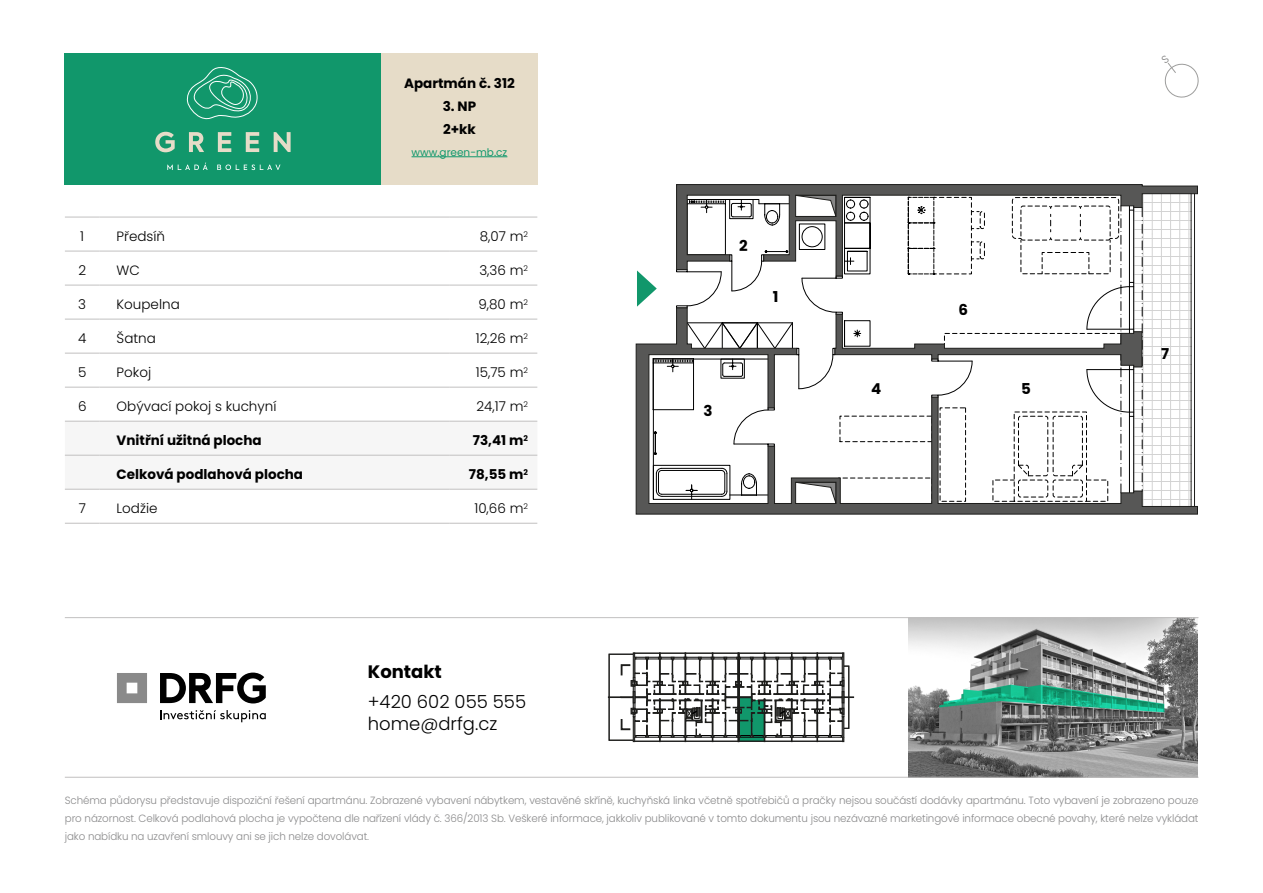
<style>
.page{position:relative;width:1263px;height:893px;background:#fff}
.page>*{position:absolute;margin:0;border:0;box-sizing:border-box;transform-origin:0 0}
.t1{font:300 18px/21.6px "Poppins";color:#000}
.t2{font:700 18px "Poppins";color:#000}
.t3{font:700 15px "Poppins";color:#000}
.t4{font:300 13.5px "Poppins";color:#000}
.t5{font:700 13.5px/22.5px "Poppins";color:#000}
.t6{font:300 10.5px/18px "Poppins";letter-spacing:-.01em;color:#8a8a8b;text-align:justify}
.t7{font:10.5px "Poppins";color:#10986c}
</style>
<div class="page">
<div style="left:381px;top:53px;width:157px;height:132px;background:#e6dcc8"></div>
<div style="left:65px;top:454px;width:472px;height:35px;background:#f6f6f6"></div>
<hr style="left:65px;top:217px;width:35px;height:1px;background:#c1c0c0">
<hr style="left:100px;top:217px;width:349px;height:1px;background:#c1c0c0">
<hr style="left:449px;top:217px;width:88px;height:1px;background:#c1c0c0">
<hr style="left:65px;top:251px;width:35px;height:1px;background:#c1c0c0">
<hr style="left:100px;top:251px;width:349px;height:1px;background:#c1c0c0">
<hr style="left:449px;top:251px;width:88px;height:1px;background:#c1c0c0">
<hr style="left:65px;top:285px;width:35px;height:1px;background:#c1c0c0">
<hr style="left:100px;top:285px;width:349px;height:1px;background:#c1c0c0">
<hr style="left:449px;top:285px;width:88px;height:1px;background:#c1c0c0">
<hr style="left:65px;top:319px;width:35px;height:1px;background:#c1c0c0">
<hr style="left:100px;top:319px;width:349px;height:1px;background:#c1c0c0">
<hr style="left:449px;top:319px;width:88px;height:1px;background:#c1c0c0">
<hr style="left:65px;top:353px;width:35px;height:1px;background:#c1c0c0">
<hr style="left:100px;top:353px;width:349px;height:1px;background:#c1c0c0">
<hr style="left:449px;top:353px;width:88px;height:1px;background:#c1c0c0">
<hr style="left:65px;top:387px;width:35px;height:1px;background:#c1c0c0">
<hr style="left:100px;top:387px;width:349px;height:1px;background:#c1c0c0">
<hr style="left:449px;top:387px;width:88px;height:1px;background:#c1c0c0">
<hr style="left:65px;top:455px;width:35px;height:1px;background:#c1c0c0">
<hr style="left:100px;top:455px;width:349px;height:1px;background:#c1c0c0">
<hr style="left:449px;top:455px;width:88px;height:1px;background:#c1c0c0">
<hr style="left:65px;top:523px;width:35px;height:1px;background:#c1c0c0">
<hr style="left:100px;top:523px;width:349px;height:1px;background:#c1c0c0">
<hr style="left:449px;top:523px;width:88px;height:1px;background:#c1c0c0">
<hr style="left:65px;top:421px;width:35px;height:1px;background:#c1c0c0">
<hr style="left:100px;top:421px;width:349px;height:1px;background:#c1c0c0">
<hr style="left:449px;top:421px;width:88px;height:1px;background:#c1c0c0">
<hr style="left:65px;top:489px;width:35px;height:1px;background:#c1c0c0">
<hr style="left:100px;top:489px;width:349px;height:1px;background:#c1c0c0">
<hr style="left:449px;top:489px;width:88px;height:1px;background:#c1c0c0">
<hr style="left:412px;top:157px;width:95px;height:1px;background:#10986c">
<img style="left:908px;top:618px;width:290px;height:159px">
<svg style="left:608px;top:653px;width:246px;height:89px"></svg>
<hr style="left:65px;top:617px;width:1133px;height:1px;background:#c1c0c0">
<hr style="left:65px;top:777px;width:1133px;height:1px;background:#c1c0c0">
<div style="left:65px;top:53px;width:316px;height:132px;background:#11976b"></div>
<svg style="left:155px;top:132px;width:20px;height:20px"></svg>
<svg style="left:189px;top:132px;width:15px;height:20px"></svg>
<svg style="left:218px;top:132px;width:13px;height:20px"></svg>
<svg style="left:246px;top:132px;width:13px;height:20px"></svg>
<svg style="left:274px;top:132px;width:17px;height:20px"></svg>
<svg style="left:217px;top:165px;width:63px;height:5px"></svg>
<svg style="left:186px;top:67px;width:72px;height:53px"></svg>
<svg style="left:167px;top:163px;width:41px;height:7px"></svg>
<svg style="left:1143px;top:276px;width:48px;height:31px"></svg>
<hr style="left:1191px;top:192px;width:1px;height:315px;background:#1d1d1b">
<hr style="left:1194px;top:192px;width:1px;height:315px;background:#1d1d1b">
<svg style="left:676px;top:184px;width:522px;height:92px"></svg>
<svg style="left:637px;top:195px;width:506px;height:112px"></svg>
<svg style="left:636px;top:307px;width:562px;height:207px"></svg>
<svg style="left:160px;top:710px;width:106px;height:12px"></svg>
<svg style="left:160px;top:673px;width:106px;height:30px"></svg>
<svg style="left:117px;top:673px;width:30px;height:30px"></svg>
<svg style="left:1164px;top:63px;width:35px;height:35px"></svg>
<p class="t5" style="left:404px;top:73px;width:112px">Apartmán č. 312</p>
<p class="t5" style="left:443px;top:95px;width:35px">3. NP<br>2+kk</p>
<p class="t7" style="left:412px;top:146px;width:97px">www.green-mb.cz</p>
<p class="t4" style="left:80px;top:229px;width:5px">1</p>
<p class="t4" style="left:117px;top:229px;width:50px">Předsíň</p>
<p class="t4" style="left:480px;top:229px;width:50px">8,07 m<sup>2</sup></p>
<p class="t4" style="left:78px;top:263px;width:9px">2</p>
<p class="t4" style="left:117px;top:263px;width:25px">WC</p>
<p class="t4" style="left:479px;top:263px;width:50px">3,36 m<sup>2</sup></p>
<p class="t4" style="left:78px;top:297px;width:9px">3</p>
<p class="t4" style="left:117px;top:297px;width:65px">Koupelna</p>
<p class="t4" style="left:478px;top:297px;width:51px">9,80 m<sup>2</sup></p>
<p class="t4" style="left:78px;top:331px;width:10px">4</p>
<p class="t4" style="left:117px;top:331px;width:41px">Šatna</p>
<p class="t4" style="left:476px;top:331px;width:54px">12,26 m<sup>2</sup></p>
<p class="t4" style="left:78px;top:365px;width:10px">5</p>
<p class="t4" style="left:117px;top:365px;width:36px">Pokoj</p>
<p class="t4" style="left:476px;top:365px;width:54px">15,75 m<sup>2</sup></p>
<p class="t4" style="left:78px;top:399px;width:10px">6</p>
<p class="t4" style="left:117px;top:399px;width:161px">Obývací pokoj s kuchyní</p>
<p class="t4" style="left:476px;top:399px;width:53px">24,17 m<sup>2</sup></p>
<p class="t5" style="left:117px;top:429px;width:147px">Vnitřní užitná plocha</p>
<p class="t5" style="left:473px;top:429px;width:57px">73,41 m<sup>2</sup></p>
<p class="t5" style="left:117px;top:463px;width:188px">Celková podlahová plocha</p>
<p class="t5" style="left:469px;top:463px;width:61px">78,55 m<sup>2</sup></p>
<p class="t4" style="left:79px;top:501px;width:9px">7</p>
<p class="t4" style="left:117px;top:501px;width:42px">Lodžie</p>
<p class="t4" style="left:474px;top:501px;width:55px">10,66 m<sup>2</sup></p>
<h1 class="t2" style="left:368px;top:661px;width:76px">Kontakt</h1>
<h1 class="t1" style="left:368px;top:691px;width:160px">+420 602 055 555 home@drfg.cz</h1>
<h2 class="t3" style="left:739px;top:237px;width:10px">2</h2>
<h2 class="t3" style="left:773px;top:288px;width:7px">1</h2>
<h2 class="t3" style="left:703px;top:402px;width:11px">3</h2>
<h2 class="t3" style="left:958px;top:301px;width:11px">6</h2>
<h2 class="t3" style="left:871px;top:380px;width:12px">4</h2>
<h2 class="t3" style="left:1021px;top:380px;width:11px">5</h2>
<h2 class="t3" style="left:1161px;top:345px;width:10px">7</h2>
<p class="t6" style="left:65px;top:791px;width:1135px">Schéma půdorysu představuje dispoziční řešení apartmánu. Zobrazené vybavení nábytkem, vestavěné skříně, kuchyňská linka včetně spotřebičů a pračky nejsou součástí dodávky apartmánu. Toto vybavení je zobrazeno pouze pro názornost. Celková podlahová plocha je vypočtena dle nařízení vlády č. 366/2013 Sb. Veškeré informace, jakkoliv publikované v tomto dokumentu jsou nezávazné marketingové informace obecné povahy, které nelze vykládat jako nabídku na uzavření smlouvy ani se jich nelze dovolávat.</p>
</div>
